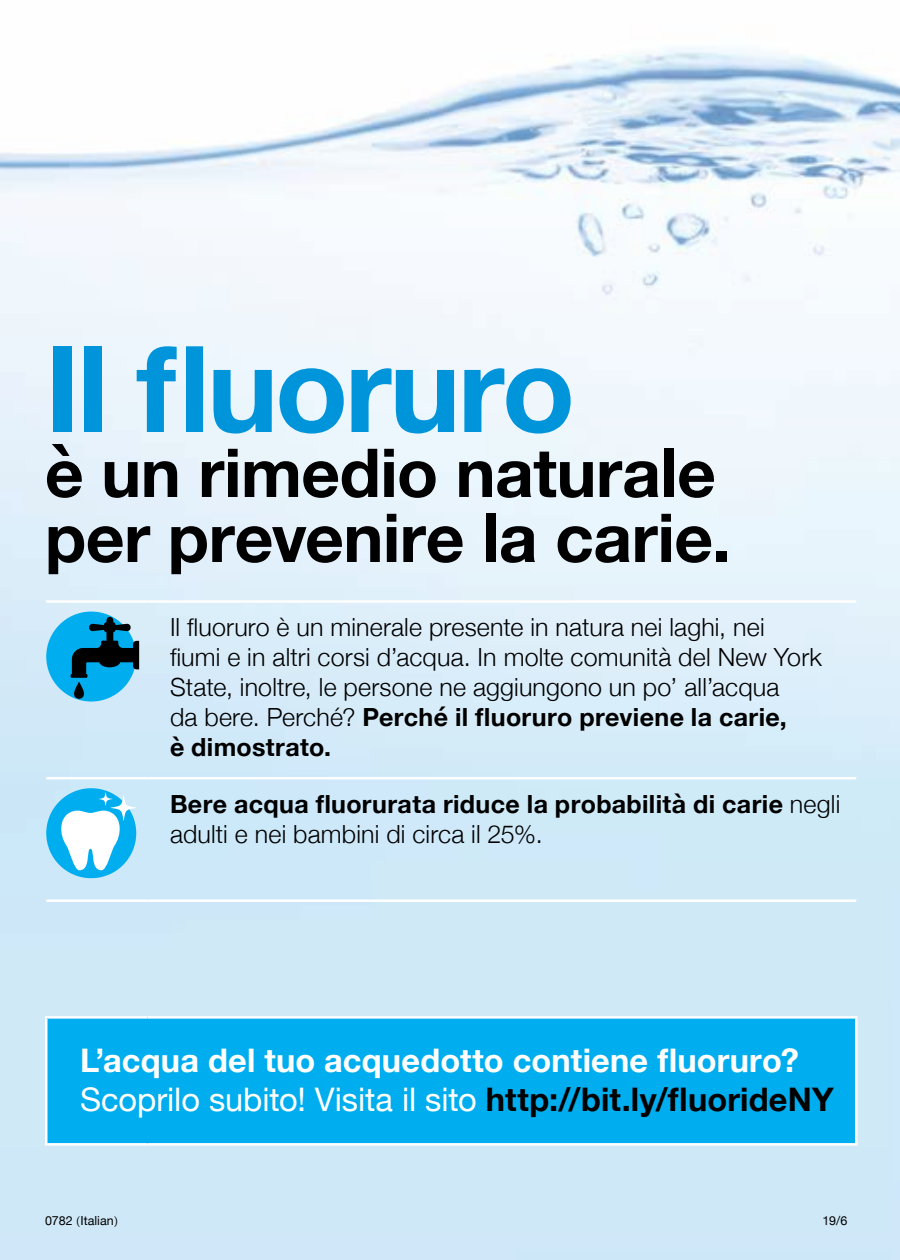
<style>
.page{position:relative;width:900px;height:1260px;background:#fff}
.page>*{position:absolute;margin:0;border:0;box-sizing:border-box;transform-origin:0 0}
.t1{font:700 120px "Helvetica Neue";letter-spacing:-.025em;color:#0095da}
.t2{font:700 67.5px/65px "Helvetica Neue";letter-spacing:-.005em;color:#000}
.t3{font:700 32.5px/39px "Helvetica Neue";letter-spacing:.005em;color:#fff}
.t4{font:300 25px/30px "Helvetica Neue";letter-spacing:.005em;color:#000}
.t5{font:700 25px/30px "Helvetica Neue";letter-spacing:.015em;color:#000}
.t6{font:12.5px "Helvetica Neue";color:#000}
.s1{font-weight:700}
.s2{font-weight:300}
.s3{font-weight:400}
.s4{color:#000}
</style>
<div class="page">
<img style="left:0;top:47px;width:900px;height:117px">
<div style="left:0;top:164px;width:900px;height:1096px;background:linear-gradient(to bottom,#f4f8fd,#c5e4f6)"></div>
<div style="left:46px;top:1017px;width:810px;height:127px;background:#00aeef"></div>
<hr style="left:855px;top:1019px;width:3px;height:124px;background:#fff">
<hr style="left:45px;top:1016px;width:103px;height:3px;background:#fff">
<hr style="left:45px;top:1019px;width:3px;height:124px;background:#fff">
<hr style="left:148px;top:1016px;width:710px;height:3px;background:#fff">
<hr style="left:45px;top:1143px;width:103px;height:3px;background:#fff">
<hr style="left:148px;top:1143px;width:710px;height:3px;background:#fff">
<hr style="left:46px;top:600px;width:102px;height:3px;background:#fff">
<hr style="left:148px;top:600px;width:708px;height:3px;background:#fff">
<hr style="left:46px;top:777px;width:102px;height:2px;background:#fff">
<hr style="left:148px;top:777px;width:708px;height:2px;background:#fff">
<hr style="left:46px;top:899px;width:102px;height:3px;background:#fff">
<hr style="left:148px;top:899px;width:708px;height:3px;background:#fff">
<div style="left:46px;top:612px;width:90px;height:90px;background:#00aeef;border-radius:50%"></div>
<div style="left:46px;top:788px;width:90px;height:90px;background:#00aeef;border-radius:50%"></div>
<svg style="left:55px;top:609px;width:103px;height:100px;fill:#d2e9f9"></svg>
<svg style="left:71px;top:617px;width:68px;height:82px"></svg>
<svg style="left:59px;top:792px;width:77px;height:78px"></svg>
<h1 class="t1" style="left:45px;top:295px;width:532px">Il fluoruro</h1>
<h2 class="t2" style="left:45px;top:442px;width:687px">è un rimedio naturale per prevenire la carie.</h2>
<p class="t4" style="left:170px;top:610px;width:654px">Il fluoruro è un minerale presente in natura nei laghi, nei<br>fiumi e in altri corsi d’acqua. In molte comunità del New York State, inoltre, le persone ne aggiungono un po’ all’acqua<br>da bere. Perché? <span class="s1">Perché il fluoruro previene la carie,<br>è dimostrato.</span></p>
<p class="t5" style="left:170px;top:789px;width:672px">Bere acqua fluorurata riduce la probabilità di carie <span class="s2">negli adulti e nei bambini di circa il 25%.</span></p>
<h3 class="t3" style="left:80px;top:1041px;width:755px">L’acqua del tuo acquedotto contiene fluoruro?<br><span class="s3">Scoprilo subito! Visita il sito</span> <span class="s4">http://bit.ly/fluorideNY</span></h3>
<p class="t6" style="left:823px;top:1212px;width:26px">19/6</p>
</div>
